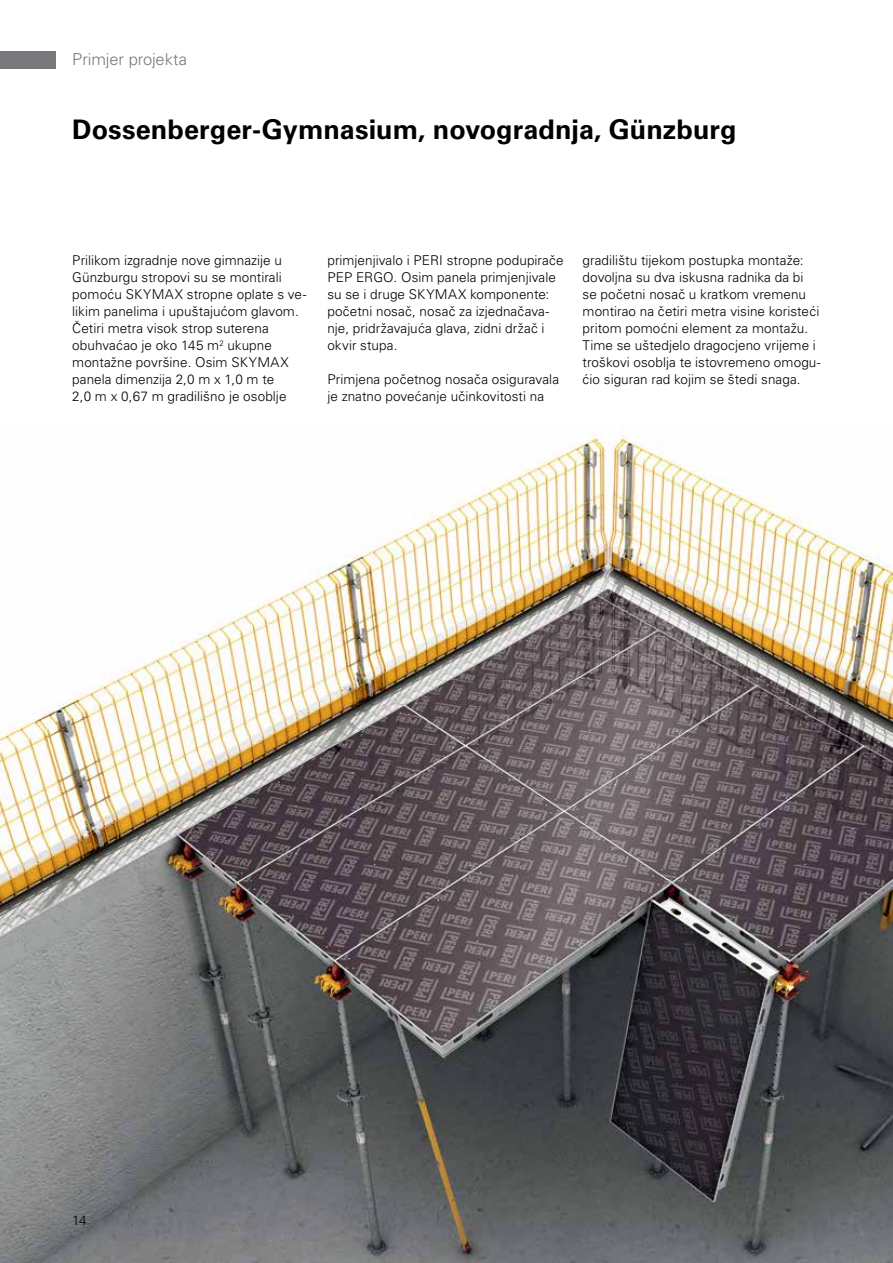
<style>
.page{position:relative;width:893px;height:1263px;background:#fff}
.page>*{position:absolute;margin:0;border:0;box-sizing:border-box;transform-origin:0 0}
.t1{font:700 27px "Univers LT Pro";color:#000}
.t2{font:300 16.5px "Univers LT Pro";letter-spacing:-.005em;color:#77787b}
.t3{font:300 13.5px/17px "Univers LT Pro";letter-spacing:.005em;color:#000}
</style>
<div class="page">
<div style="left:0;top:51px;width:55px;height:17px;background:#77787b"></div>
<img style="left:0;top:434px;width:893px;height:829px">
<p class="t2" style="left:72px;top:50px;width:116px">Primjer projekta</p>
<h1 class="t1" style="left:72px;top:113px;width:666px">Dossenberger-Gymnasium, novogradnja, Günzburg</h1>
<p class="t3" style="left:72px;top:252px;width:236px">Prilikom izgradnje nove gimnazije u Günzburgu stropovi su se montirali pomoću SKYMAX stropne oplate s ve&shy;likim panelima i upuštajućom glavom.<br>Četiri metra visok strop suterena obuhvaćao je oko 145 m<sup>2</sup> ukupne montažne površine. Osim SKYMAX panela dimenzija 2,0 m x 1,0 m te<br>2,0 m x 0,67 m gradilišno je osoblje</p>
<p class="t3" style="left:327px;top:252px;width:238px">primjenjivalo i PERI stropne podupirače PEP ERGO. Osim panela primjenjivale su se i druge SKYMAX komponente: početni nosač, nosač za izjednačava&shy;nje, pridržavajuća glava, zidni držač i okvir stupa.</p>
<p class="t3" style="left:327px;top:371px;width:233px">Primjena početnog nosača osiguravala je znatno povećanje učinkovitosti na</p>
<p class="t3" style="left:583px;top:252px;width:240px">gradilištu tijekom postupka montaže: dovoljna su dva iskusna radnika da bi se početni nosač u kratkom vremenu montirao na četiri metra visine koristeći pritom pomoćni element za montažu.<br>Time se uštedjelo dragocjeno vrijeme i troškovi osoblja te istovremeno omogu&shy;ćio siguran rad kojim se štedi snaga.</p>
<p class="t3" style="left:72px;top:1212px;width:16px">14</p>
</div>
